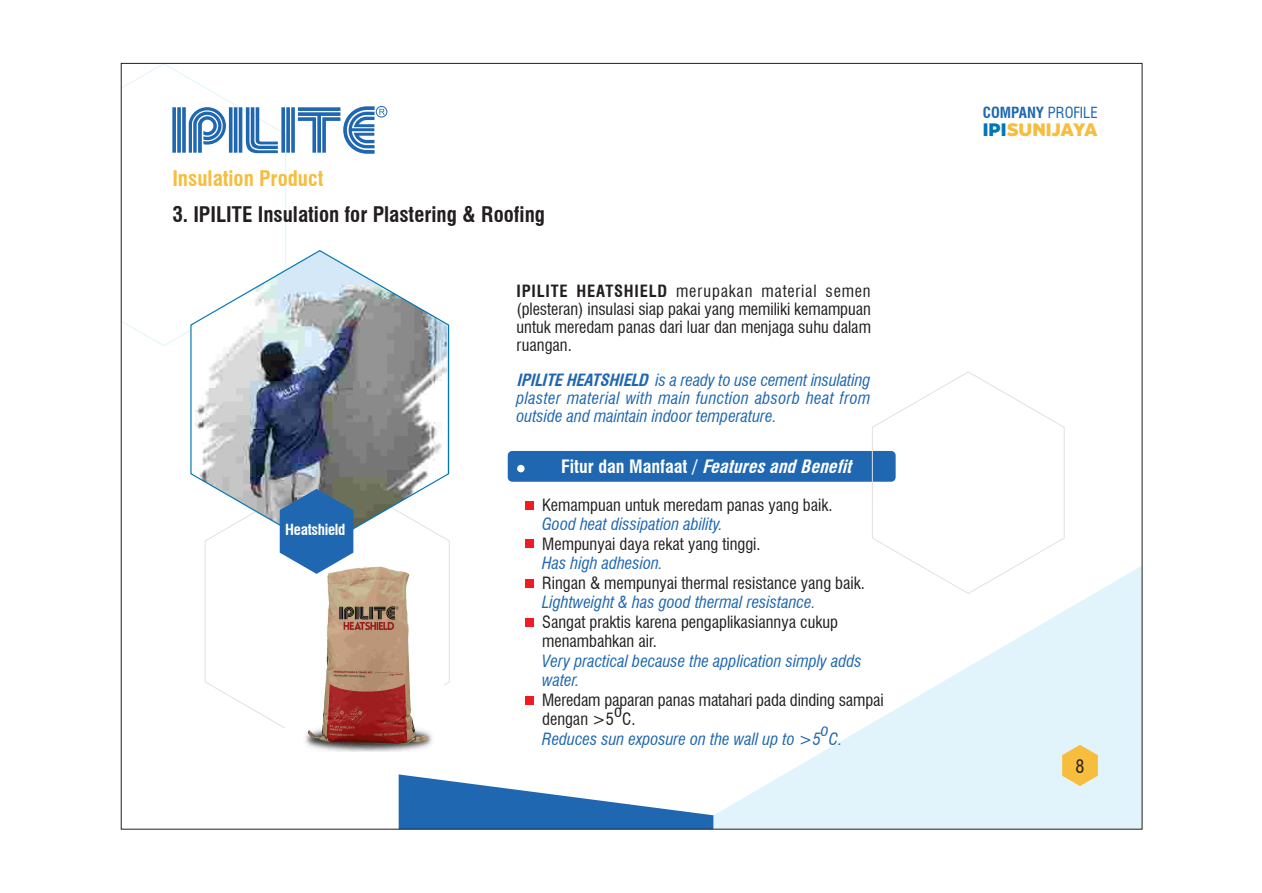
<style>
.page{position:relative;width:1262px;height:893px;background:#fff}
.page>*{position:absolute;margin:0;border:0;box-sizing:border-box;transform-origin:0 0}
.t1{font:700 condensed 21px "Swiss 721 BT";color:#231f20}
.t2{font:700 condensed 21px "Swiss 721 BT";color:#f7bd3c}
.t3{font:italic 700 condensed 18px "Swiss 721 BT";color:#fff}
.t4{font:18px "Kepler 296";color:#f7bd3c}
.t5{font:condensed 18px "Swiss 721 BT";color:#231f20}
.t6{font:condensed 16.5px/18px "Swiss 721 BT";color:#231f20}
.t7{font:italic condensed 16.5px/18px "Swiss 721 BT";color:#1f67b1;text-align:justify}
.t8{font:700 condensed 15px "Swiss 721 BT";color:#1f67b1}
.t9{font:700 condensed 15px "Swiss 721 BT";letter-spacing:-.02em;color:#fff}
.s1{font-weight:700}
.s2{font-style:normal}
.s3{font-weight:400}
.s4{color:#0077b4}
</style>
<div class="page">
<svg style="left:204px;top:549px;width:246px;height:180px"></svg>
<svg style="left:123px;top:65px;width:163px;height:281px"></svg>
<svg style="left:399px;top:774px;width:314px;height:53px"></svg>
<svg style="left:713px;top:567px;width:427px;height:260px;fill:#e1f4fc"></svg>
<svg style="left:189px;top:249px;width:261px;height:300px"></svg>
<svg style="left:1062px;top:744px;width:35px;height:42px"></svg>
<div style="left:376px;top:106px;width:11px;height:11px;border:1px solid #1f67b1;border-radius:50%"></div>
<svg style="left:172px;top:106px;width:213px;height:48px"></svg>
<img style="left:285px;top:553px;width:158px;height:199px">
<svg style="left:280px;top:489px;width:73px;height:85px"></svg>
<div style="left:508px;top:451px;width:387px;height:30px;background:#1f67b1;border-radius:4px"></div>
<div style="left:517px;top:465px;width:7px;height:7px;background:#fff;border-radius:50%"></div>
<div style="left:525px;top:501px;width:8px;height:8px;background:#ee1d23"></div>
<div style="left:525px;top:539px;width:8px;height:9px;background:#ee1d23"></div>
<div style="left:525px;top:579px;width:8px;height:8px;background:#ee1d23"></div>
<div style="left:525px;top:618px;width:8px;height:8px;background:#ee1d23"></div>
<div style="left:525px;top:696px;width:8px;height:8px;background:#ee1d23"></div>
<svg style="left:871px;top:371px;width:194px;height:223px"></svg>
<p class="t2" style="left:172px;top:166px;width:152px">Insulation Product</p>
<p class="t1" style="left:172px;top:202px;width:374px">3. IPILITE Insulation for Plastering &amp; Roofing</p>
<p class="t9" style="left:285px;top:521px;width:62px">Heatshield</p>
<p class="t6" style="left:516px;top:282px;width:356px;text-align:justify"><span class="s1">IPILITE HEATSHIELD</span> merupakan material semen (plesteran) insulasi siap pakai yang memiliki kemampuan untuk meredam panas dari luar dan menjaga suhu dalam ruangan.</p>
<p class="t7" style="left:516px;top:371px;width:355px"><span class="s1">IPILITEHEATSHIELD</span> is a ready to use cement insulating plaster material with main function absorb heat from outside and maintain indoor temperature.</p>
<p class="t3" style="left:561px;top:456px;width:297px"><span class="s2">F i t u r d a n M a n f a a t /</span> FeaturesandBenefit</p>
<p class="t6" style="left:542px;top:495px;width:292px">Kemampuan untuk meredam panas yang baik.</p>
<p class="t7" style="left:542px;top:515px;width:182px">Good heat dissipation ability.</p>
<p class="t6" style="left:542px;top:534px;width:220px">Mempunyai daya rekat yang tinggi.</p>
<p class="t7" style="left:542px;top:554px;width:122px">Has high adhesion.</p>
<p class="t6" style="left:542px;top:573px;width:324px">Ringan &amp; mempunyai thermal resistance yang baik.</p>
<p class="t7" style="left:542px;top:593px;width:275px">Lightweight &amp; has good thermal resistance.</p>
<p class="t6" style="left:542px;top:612px;width:297px;line-height:19.5px">Sangat praktis karena pengaplikasiannya cukup menambahkan air.</p>
<p class="t7" style="left:542px;top:651px;width:321px;line-height:19.5px">Very practical because the application simply adds water.</p>
<p class="t6" style="left:542px;top:690px;width:343px;line-height:19.5px">Meredam paparan panas matahari pada dinding sampai dengan &gt;5</p>
<p class="t6" style="left:614px;top:701px;width:9px">o</p>
<p class="t6" style="left:622px;top:710px;width:15px">C.</p>
<p class="t7" style="left:542px;top:729px;width:280px">Reduces sun exposure on the wall up to &gt;5</p>
<p class="t7" style="left:821px;top:721px;width:10px">o</p>
<p class="t7" style="left:829px;top:729px;width:15px">C.</p>
<p class="t8" style="left:982px;top:104px;width:116px">COMPANY <span class="s3">PROFILE</span></p>
<p class="t4" style="left:982px;top:117px;width:116px"><span class="s4">IPI</span>SUNIJAYA</p>
<p class="t5" style="left:1075px;top:755px;width:10px">8</p>
</div>
